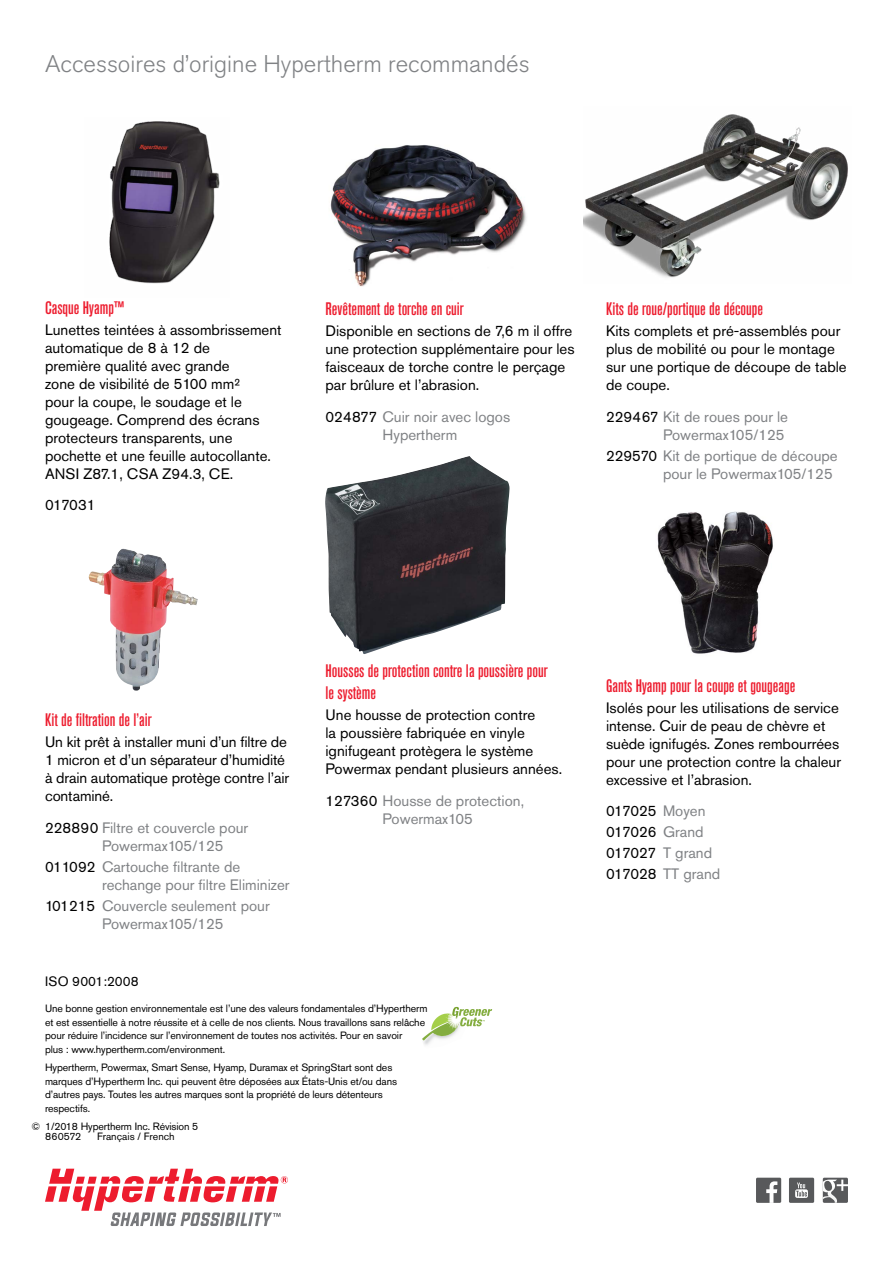
<style>
.page{position:relative;width:893px;height:1263px;background:#fff}
.page>*{position:absolute;margin:0;border:0;box-sizing:border-box;transform-origin:0 0}
.t1{font:300 24px "Akzidenz Grotesk Pro";color:#808285}
.t2{font:500 condensed 18px/22.5px "Akzidenz Grotesk Pro";color:#ed1c2e}
.t3{font:15px/18px "Akzidenz Grotesk Pro";color:#000}
.t4{font:15px/18px "Akzidenz Grotesk Pro";color:#808285}
.t5{font:13.5px "Akzidenz Grotesk Pro";letter-spacing:.01em;color:#000}
.t6{font:10.5px/13.5px "Akzidenz Grotesk Pro";letter-spacing:-.01em;color:#000}
.s1{color:#000}
.s2{color:#808285}
</style>
<div class="page">
<img style="left:109px;top:121px;width:111px;height:163px">
<img style="left:88px;top:548px;width:110px;height:143px">
<img style="left:330px;top:145px;width:197px;height:142px">
<img style="left:325px;top:456px;width:185px;height:198px">
<img style="left:583px;top:114px;width:265px;height:164px">
<img style="left:657px;top:511px;width:116px;height:143px">
<img style="left:423px;top:1040px;width:9px;height:5px">
<svg style="left:422px;top:1007px;width:70px;height:33px"></svg>
<svg style="left:45px;top:1169px;width:243px;height:57px"></svg>
<div style="left:756px;top:1178px;width:25px;height:25px;background:#58595b"></div>
<svg style="left:766px;top:1181px;width:11px;height:22px"></svg>
<div style="left:789px;top:1178px;width:25px;height:25px;background:#58595b"></div>
<svg style="left:795px;top:1182px;width:13px;height:16px"></svg>
<div style="left:823px;top:1178px;width:25px;height:25px;background:#58595b"></div>
<svg style="left:823px;top:1179px;width:25px;height:24px"></svg>
<h1 class="t1" style="left:45px;top:48px;width:486px">Accessoires d’origine Hypertherm recommandés</h1>
<p class="t2" style="left:45px;top:295px;width:81px">Casque Hyamp™</p>
<p class="t3" style="left:45px;top:320px;width:238px">Lunettes teintées à assombrissement automatique de 8 à 12 de<br>première qualité avec grande<br>zone de visibilité de 5100 mm²<br>pour la coupe, le soudage et le gougeage. Comprend des écrans protecteurs transparents, une pochette et une feuille autocollante.<br>ANSI Z87.1, CSA Z94.3, CE.</p>
<p class="t3" style="left:45px;top:496px;width:52px">017031</p>
<p class="t2" style="left:326px;top:297px;width:140px">Revêtement de torche en cuir</p>
<p class="t3" style="left:326px;top:322px;width:250px">Disponible en sections de 7,6 m il offre une protection supplémentaire pour les faisceaux de torche contre le perçage par brûlure et l’abrasion.</p>
<p class="t4" style="left:326px;top:407px;width:186px;text-align:center"><span class="s1">024877</span> Cuir noir avec logos<br>Hypertherm</p>
<p class="t2" style="left:606px;top:297px;width:159px">Kits de roue/portique de découpe</p>
<p class="t3" style="left:606px;top:322px;width:242px">Kits complets et pré-assemblés pour plus de mobilité ou pour le montage sur une portique de découpe de table de coupe.</p>
<p class="t4" style="left:606px;top:407px;width:184px;text-align:right"><span class="s1">229467</span> Kit de roues pour le<br>Powermax105/125</p>
<p class="t4" style="left:663px;top:446px;width:176px;text-indent:-57px"><span class="s1">229570</span> Kit de portique de découpe pour le Powermax105/125</p>
<p class="t2" style="left:45px;top:708px;width:108px">Kit de filtration de l’air</p>
<p class="t3" style="left:45px;top:733px;width:246px">Un kit prêt à installer muni d’un filtre de 1 micron et d’un séparateur d’humidité à drain automatique protège contre l’air contaminé.</p>
<p class="t4" style="left:102px;top:818px;width:148px;text-indent:-57px"><span class="s1">228890</span> Filtre et couvercle pour<br>Powermax105/125</p>
<p class="t4" style="left:102px;top:857px;width:189px;text-indent:-57px"><span class="s1">011092</span> Cartouche filtrante de rechange pour filtre Eliminizer</p>
<p class="t4" style="left:102px;top:896px;width:169px;text-indent:-57px"><span class="s1">101215</span> Couvercle seulement pour<br>Powermax105/125</p>
<p class="t2" style="left:326px;top:658px;width:224px">Housses de protection contre la poussière pour le système</p>
<p class="t3" style="left:326px;top:706px;width:238px">Une housse de protection contre<br>la poussière fabriquée en vinyle ignifugeant protègera le système Powermax pendant plusieurs années.</p>
<p class="t4" style="left:326px;top:791px;width:200px;text-align:center"><span class="s1">127360</span> Housse de protection,<br>Powermax105</p>
<p class="t5" style="left:45px;top:973px;width:95px">ISO 9001:2008</p>
<p class="t6" style="left:45px;top:1002px;width:384px">Une bonne gestion environnementale est l’une des valeurs fondamentales d’Hypertherm et est essentielle à notre réussite et à celle de nos clients. Nous travaillons sans relâche pour réduire l’incidence sur l’environnement de toutes nos activités. Pour en savoir<br>plus : www.hypertherm.com/environment.</p>
<p class="t6" style="left:45px;top:1060px;width:354px">Hypertherm, Powermax, Smart Sense, Hyamp, Duramax et SpringStart sont des marques d’Hypertherm Inc. qui peuvent être déposées aux États-Unis et/ou dans d’autres pays. Toutes les autres marques sont la propriété de leurs détenteurs respectifs.</p>
<p class="t6" style="left:45px;top:1121px;width:155px;line-height:10.5px;text-indent:-14px">© 1/2018 Hypertherm Inc. Révision 5<br>860572</p>
<p class="t6" style="left:97px;top:1130px;width:79px">Français / French</p>
<p class="t2" style="left:606px;top:673px;width:191px">Gants Hyamp pour la coupe et gougeage</p>
<p class="t3" style="left:606px;top:698px;width:237px">Isolés pour les utilisations de service intense. Cuir de peau de chèvre et suède ignifugés. Zones rembourrées pour une protection contre la chaleur excessive et l’abrasion.</p>
<p class="t3" style="left:606px;top:800px;width:116px;line-height:21px">017025 <span class="s2">Moyen<br></span>017026 <span class="s2">Grand<br></span>017027 <span class="s2">T grand<br></span>017028 <span class="s2">TT grand</span></p>
</div>
